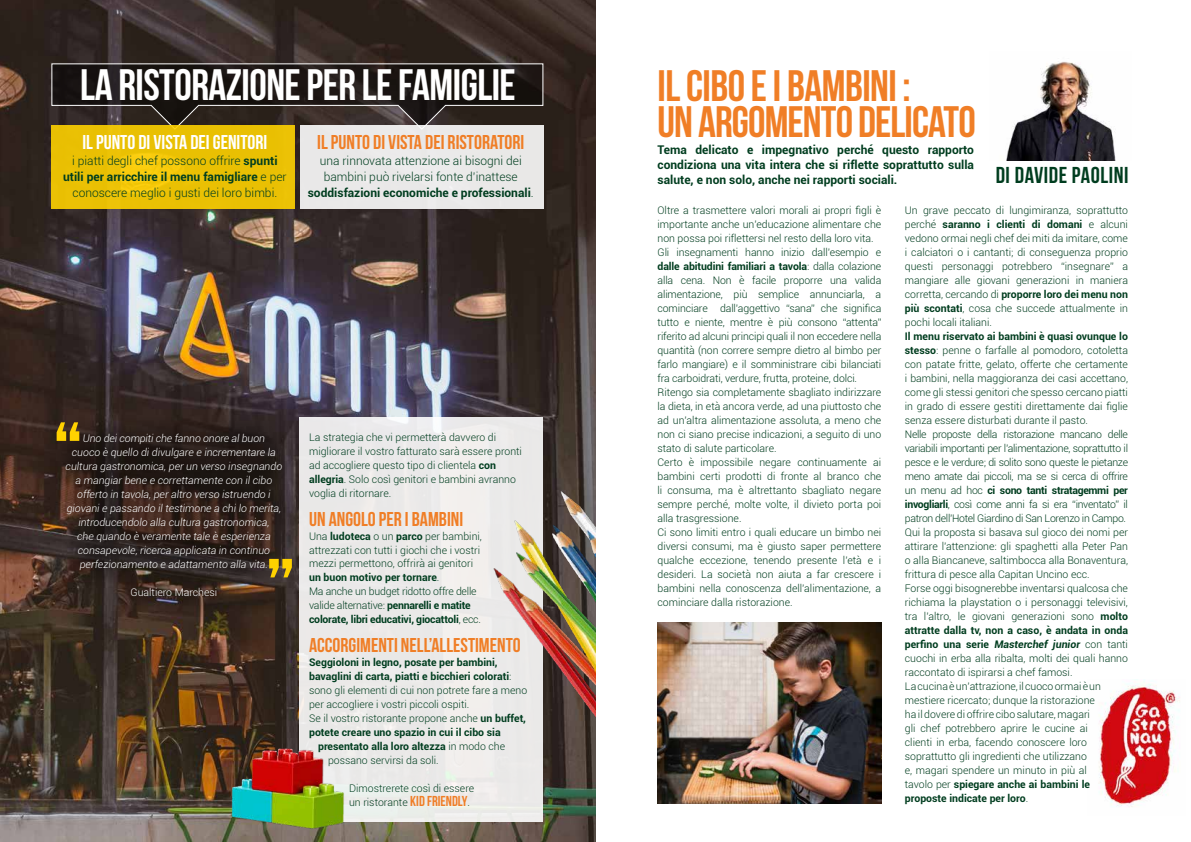
<style>
.page{position:relative;width:1191px;height:842px;background:#fff}
.page>*{position:absolute;margin:0;border:0;box-sizing:border-box;transform-origin:0 0}
.t1{font:90px "Bebas Neue";color:#ffd200}
.t2{font:44px/36px "Bebas Neue";letter-spacing:-.02em;color:#f07e26}
.t3{font:44px "Bebas Neue";letter-spacing:-.01em;color:#fff}
.t4{font:23px "Bebas Neue";letter-spacing:.025em;color:#003d1f}
.t5{font:700 20px "Bebas Neue";color:#f07e26}
.t6{font:700 20px "Bebas Neue";color:#fff}
.t7{font:300 12px/16px "Roboto";color:#003d1f;text-align:center}
.t8{font:700 12px/15px "Roboto";color:#003d1f;text-align:justify}
.t9{font:300 10.5px/14px "Roboto";color:#003d1f}
.t10{font:italic 300 10.5px/14px "Roboto";color:#fff;text-align:center}
.t11{font:700 10.5px "Roboto";color:#003d1f}
.t12{font:300 10.5px "Roboto";color:#fff}
.s1{font-weight:700}
.s2{font-weight:300}
.s3{font-family:"Bebas Neue";font-weight:700;font-size:14.4px;color:#f07e26}
.s4{font-weight:700;font-style:italic}
</style>
<div class="page">
<img style="left:1099px;top:680px;width:81px;height:127px">
<img style="left:0;top:0;width:595px;height:237px">
<img style="left:0;top:237px;width:595px;height:605px">
<svg style="left:51px;top:63px;width:493px;height:67px;background:#29221f"></svg>
<div style="left:300px;top:418px;width:243px;height:404px;background:#ebe9e9"></div>
<svg style="left:51px;top:125px;width:243px;height:84px;background:#ebc104"></svg>
<div style="left:300px;top:125px;width:243px;height:84px;background:#e9e8e8"></div>
<svg style="left:48px;top:415px;width:251px;height:199px;background:#30231e"></svg>
<img style="left:207px;top:735px;width:172px;height:107px">
<img style="left:491px;top:473px;width:104px;height:329px">
<img style="left:657px;top:622px;width:224px;height:182px">
<img style="left:1006px;top:61px;width:110px;height:99px">
<h2 class="t3" style="left:80px;top:61px;width:437px">LA RISTORAZIONE PER LE FAMIGLIE</h2>
<h3 class="t6" style="left:82px;top:131px;width:186px">IL PUNTO DI VISTA DEI GENITORI</h3>
<p class="t7" style="left:63px;top:152px;width:225px">i piatti degli chef possono offrire <span class="s1">spunti utili per arricchire il menu famigliare</span> e per conoscere meglio i gusti dei loro bimbi.</p>
<h3 class="t5" style="left:317px;top:131px;width:209px">IL PUNTO DI VISTA DEI RISTORATORI</h3>
<p class="t7" style="left:308px;top:152px;width:227px">una rinnovata attenzione ai bisogni dei bambini può rivelarsi fonte d’inattese <span class="s1">soddisfazioni economiche e professionali</span>.</p>
<h1 class="t1" style="left:53px;top:405px;width:31px">“</h1>
<p class="t10" style="left:66px;top:430px;width:218px">Uno dei compiti che fanno onore al buon<br>cuoco è quello di divulgare e incrementare la cultura gastronomica, per un verso insegnando a mangiar bene e correttamente con il cibo offerto in tavola, per altro verso istruendo i giovani e passando il testimone a chi lo merita, introducendolo alla cultura gastronomica,<br>che quando è veramente tale è esperienza consapevole, ricerca applicata in continuo perfezionamento e adattamento alla vita.</p>
<p class="t12" style="left:130px;top:584px;width:88px">Gualtiero Marchesi</p>
<h1 class="t1" style="left:266px;top:541px;width:31px">”</h1>
<p class="t9" style="left:309px;top:430px;width:214px">La strategia che vi permetterà davvero di migliorare il vostro fatturato sarà essere pronti ad accogliere questo tipo di clientela <span class="s1">con allegria</span>. Solo così genitori e bambini avranno voglia di ritornare.</p>
<h3 class="t5" style="left:309px;top:508px;width:156px">UN ANGOLO PER I BAMBINI</h3>
<p class="t9" style="left:309px;top:528px;width:174px">Una <span class="s1">ludoteca</span> o un <span class="s1">parco</span> per bambini, attrezzati con tutti i giochi che i vostri mezzi permettono, offrirà ai genitori <span class="s1">un buon motivo per tornare</span>.<br>Ma anche un budget ridotto offre delle valide alternative: <span class="s1">pennarelli e matite colorate, libri educativi, giocattoli</span>, ecc.</p>
<h3 class="t5" style="left:309px;top:634px;width:213px">ACCORGIMENTI NELL’ALLESTIMENTO</h3>
<p class="t11" style="left:309px;top:654px;width:190px">Seggioloni in legno, posate per bambini,</p>
<p class="t11" style="left:309px;top:668px;width:204px">bavaglini di carta, piatti e bicchieri colorati<span class="s2">:</span></p>
<p class="t9" style="left:309px;top:682px;width:220px">sono gli elementi di cui non potrete fare a meno</p>
<p class="t9" style="left:309px;top:696px;width:162px">per accogliere i vostri piccoli ospiti.</p>
<p class="t9" style="left:309px;top:710px;width:218px">Se il vostro ristorante propone anche <span class="s1">un buffet,</span></p>
<p class="t11" style="left:309px;top:724px;width:193px">potete creare uno spazio in cui il cibo sia</p>
<p class="t11" style="left:318px;top:738px;width:189px">presentato alla loro altezza <span class="s2">in modo che</span></p>
<p class="t9" style="left:328px;top:752px;width:112px">possano servirsi da soli.</p>
<p class="t9" style="left:349px;top:780px;width:127px">Dimostrerete così di essere un ristorante <span class="s3">KID FRIENDLY</span>.</p>
<h2 class="t2" style="left:657px;top:67px;width:320px">IL CIBO E I BAMBINI :<br>UN ARGOMENTO DELICATO</h2>
<p class="t8" style="left:657px;top:141px;width:318px">Tema delicato e impegnativo perché questo rapporto condiziona una vita intera che si riflette soprattutto sulla salute, e non solo, anche nei rapporti sociali.</p>
<p class="t9" style="left:657px;top:203px;width:225px">Oltre a trasmettere valori morali ai propri figli è importante anche un’educazione alimentare che non possa poi riflettersi nel resto della loro vita.<br>Gli insegnamenti hanno inizio dall’esempio e <span class="s1">dalle abitudini familiari a tavola</span>: dalla colazione alla cena. Non è facile proporre una valida alimentazione, più semplice annunciarla, a cominciare dall’aggettivo “sana” che significa tutto e niente, mentre è più consono “attenta” riferito ad alcuni principi quali il non eccedere nella quantità (non correre sempre dietro al bimbo per farlo mangiare) e il somministrare cibi bilanciati fra carboidrati, verdure, frutta, proteine, dolci.<br>Ritengo sia completamente sbagliato indirizzare la dieta, in età ancora verde, ad una piuttosto che ad un’altra alimentazione assoluta, a meno che non ci siano precise indicazioni, a seguito di uno stato di salute particolare.<br>Certo è impossibile negare continuamente ai bambini certi prodotti di fronte al branco che li consuma, ma è altrettanto sbagliato negare sempre perché, molte volte, il divieto porta poi alla trasgressione.<br>Ci sono limiti entro i quali educare un bimbo nei diversi consumi, ma è giusto saper permettere qualche eccezione, tenendo presente l’età e i desideri. La società non aiuta a far crescere i bambini nella conoscenza dell’alimentazione, a cominciare dalla ristorazione.</p>
<p class="t9" style="left:905px;top:203px;width:225px;text-align:justify">Un grave peccato di lungimiranza, soprattutto perché <span class="s1">saranno i clienti di domani</span> e alcuni vedono ormai negli chef dei miti da imitare, come i calciatori o i cantanti; di conseguenza proprio questi personaggi potrebbero “insegnare” a mangiare alle giovani generazioni in maniera corretta, cercando di <span class="s1">proporre loro dei menu non più scontati</span>, cosa che succede attualmente in pochi locali italiani.</p>
<h3 class="t4" style="left:995px;top:162px;width:134px">DI DAVIDE PAOLINI</h3>
<p class="t9" style="left:905px;top:329px;width:225px"><span class="s1">Il menu riservato ai bambini è quasi ovunque lo stesso</span>: penne o farfalle al pomodoro, cotoletta con patate fritte, gelato, offerte che certamente i bambini, nella maggioranza dei casi accettano, come gli stessi genitori che spesso cercano piatti in grado di essere gestiti direttamente dai figlie senza essere disturbati durante il pasto.<br>Nelle proposte della ristorazione mancano delle variabili importanti per l’alimentazione, soprattutto il pesce e le verdure; di solito sono queste le pietanze meno amate dai piccoli, ma se si cerca di offrire un menu ad hoc <span class="s1">ci sono tanti stratagemmi per invogliarli</span>, così come anni fa si era “inventato” il patron dell’Hotel Giardino di San Lorenzo in Campo.<br>Qui la proposta si basava sul gioco dei nomi per attirare l’attenzione: gli spaghetti alla Peter Pan o alla Biancaneve, saltimbocca alla Bonaventura, frittura di pesce alla Capitan Uncino ecc.<br>Forse oggi bisognerebbe inventarsi qualcosa che richiama la playstation o i personaggi televisivi, tra l’altro, le giovani generazioni sono <span class="s1">molto attratte dalla tv, non a caso, è andata in onda perfino una serie</span> <span class="s4">Masterchef junior</span> con tanti cuochi in erba alla ribalta, molti dei quali hanno raccontato di ispirarsi a chef famosi.<br>La cucina è un’attrazione, il cuoco ormai è un mestiere ricercato; dunque la ristorazione<br>ha il dovere di offrire cibo salutare, magari<br>gli chef potrebbero aprire le cucine ai<br>clienti in erba, facendo conoscere loro soprattutto gli ingredienti che utilizzano<br>e, magari spendere un minuto in più al<br>tavolo per <span class="s1">spiegare anche ai bambini le proposte indicate per loro</span>.</p>
</div>
